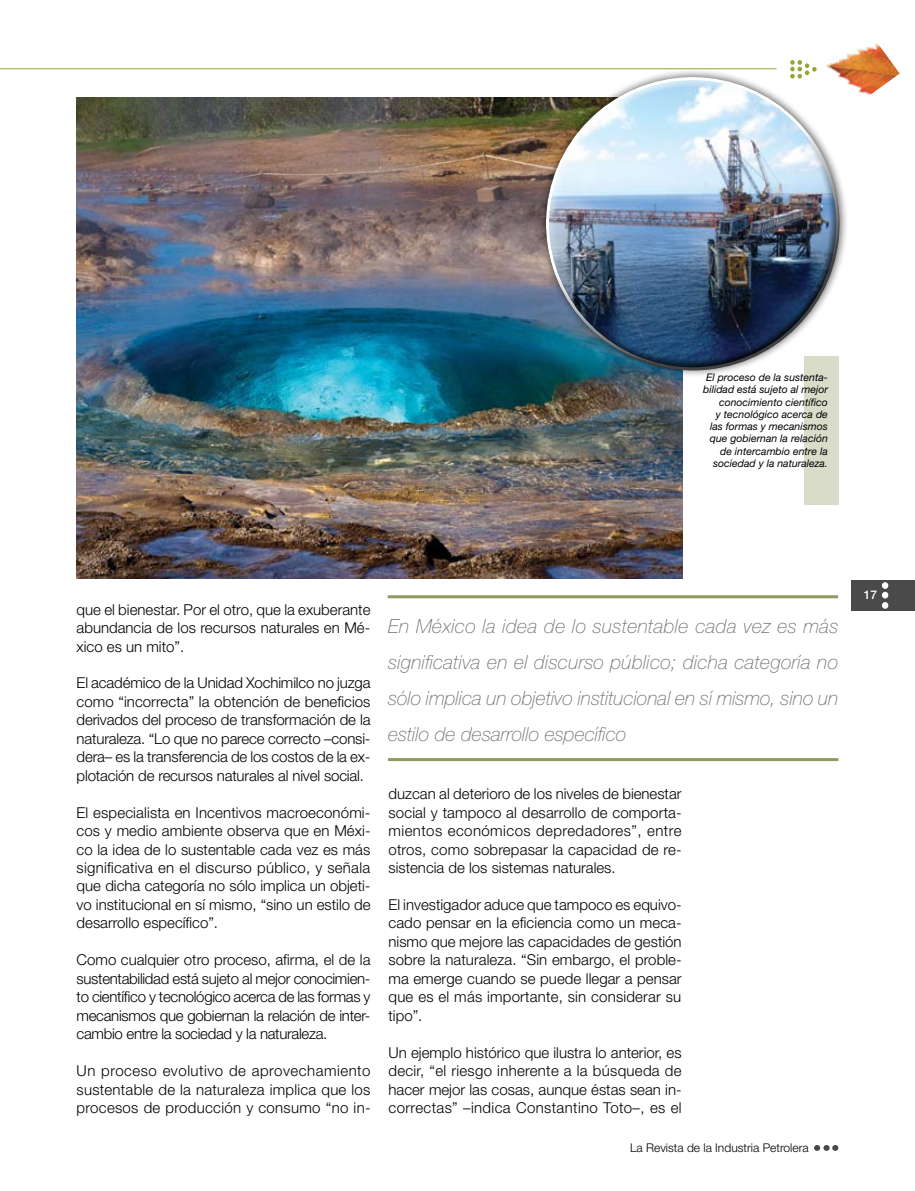
<style>
.page{position:relative;width:915px;height:1191px;background:#fff}
.page>*{position:absolute;margin:0;border:0;box-sizing:border-box;transform-origin:0 0}
.t1{font:italic 100 19.5px/36px "Helvetica Neue LT Std";color:#6d6e71;text-align:justify}
.t2{font:300 15px/18.5px "Helvetica Neue LT Std";color:#000;text-align:justify}
.t3{font:300 12px "Helvetica Neue LT Std";color:#000}
.t4{font:500 12px "Helvetica Neue LT Std";color:#fff}
.t5{font:italic 10.5px/12.3px "Helvetica Neue LT Std";color:#000;text-align:right}
</style>
<div class="page">
<svg style="left:790px;top:60px;width:25px;height:8px"></svg>
<svg style="left:814px;top:1145px;width:24px;height:5px"></svg>
<img style="left:815px;top:43px;width:84px;height:52px">
<hr style="left:0;top:68px;width:776px;height:1px;background:#96a434">
<div style="left:850px;top:580px;width:64px;height:30px;background:#4a4a4a"></div>
<div style="left:881px;top:592px;width:7px;height:6px;background:#fff;border-radius:50%"></div>
<svg style="left:881px;top:602px;width:7px;height:7px"></svg>
<svg style="left:881px;top:582px;width:7px;height:7px"></svg>
<img style="left:77px;top:98px;width:605px;height:480px">
<hr style="left:387px;top:595px;width:450px;height:3px;background:#636f1e">
<hr style="left:388px;top:758px;width:450px;height:3px;background:#636f1e">
<div style="left:538px;top:68px;width:310px;height:309px;background:#000;opacity:.6"></div>
<div style="left:543px;top:75px;width:282px;height:223px;background:#fff;opacity:.75"></div>
<div style="left:551px;top:123px;width:289px;height:248px;background:#000;opacity:.75"></div>
<div style="left:804px;top:357px;width:34px;height:148px;background:#d9dcc9"></div>
<p class="t5" style="left:702px;top:371px;width:126px">El proceso de la sustenta&shy;bilidad está sujeto al mejor conocimiento científico<br>y tecnológico acerca de las formas y mecanismos que gobiernan la relación de intercambio entre la sociedad y la naturaleza.</p>
<p class="t2" style="left:77px;top:600px;width:295px">que el bienestar. Por el otro, que la exuberante abundancia de los recursos naturales en Mé&shy;xico es un mito”.</p>
<p class="t2" style="left:77px;top:673px;width:295px">El académico de la Unidad Xochimilco no juzga como “incorrecta” la obtención de beneficios derivados del proceso de transformación de la naturaleza. “Lo que no parece correcto –consi&shy;dera– es la transferencia de los costos de la ex&shy;plotación de recursos naturales al nivel social.</p>
<p class="t2" style="left:77px;top:802px;width:295px">El especialista en Incentivos macroeconómi&shy;cos y medio ambiente observa que en Méxi&shy;co la idea de lo sustentable cada vez es más significativa en el discurso público, y señala que dicha categoría no sólo implica un objeti&shy;vo institucional en sí mismo, “sino un estilo de desarrollo específico”.</p>
<p class="t2" style="left:77px;top:950px;width:295px">Como cualquier otro proceso, afirma, el de la sustentabilidad está sujeto al mejor conocimien&shy;to científico y tecnológico acerca de las formas y mecanismos que gobiernan la relación de inter&shy;cambio entre la sociedad y la naturaleza.</p>
<p class="t2" style="left:77px;top:1061px;width:295px">Un proceso evolutivo de aprovechamiento sustentable de la naturaleza implica que los procesos de producción y consumo “no in-</p>
<h1 class="t1" style="left:388px;top:608px;width:452px">En México la idea de lo sustentable cada vez es más significativa en el discurso público; dicha categoría no sólo implica un objetivo institucional en sí mismo, sino un estilo de desarrollo específico</h1>
<p class="t2" style="left:388px;top:784px;width:294px">duzcan al deterioro de los niveles de bienestar social y tampoco al desarrollo de comporta&shy;mientos económicos depredadores”, entre otros, como sobrepasar la capacidad de re&shy;sistencia de los sistemas naturales.</p>
<p class="t2" style="left:388px;top:895px;width:294px">El investigador aduce que tampoco es equivo&shy;cado pensar en la eficiencia como un meca&shy;nismo que mejore las capacidades de gestión sobre la naturaleza. “Sin embargo, el proble&shy;ma emerge cuando se puede llegar a pensar que es el más importante, sin considerar su tipo”.</p>
<p class="t2" style="left:388px;top:1042px;width:294px">Un ejemplo histórico que ilustra lo anterior, es decir, “el riesgo inherente a la búsqueda de hacer mejor las cosas, aunque éstas sean in&shy;correctas” –indica Constantino Toto–, es el</p>
<p class="t3" style="left:630px;top:1140px;width:180px">La Revista de la Industria Petrolera</p>
<p class="t4" style="left:863px;top:588px;width:15px">17</p>
</div>
